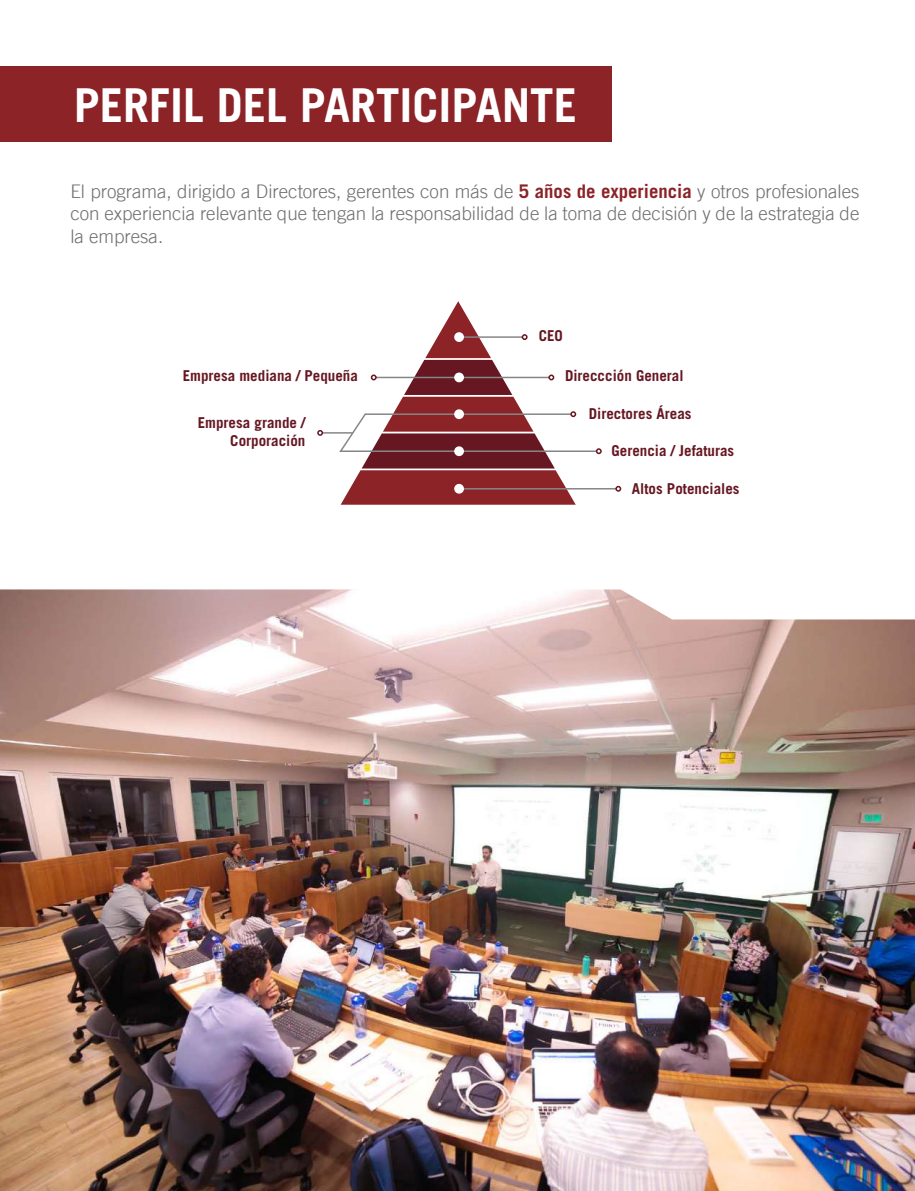
<style>
.page{position:relative;width:915px;height:1191px;background:#fff}
.page>*{position:absolute;margin:0;border:0;box-sizing:border-box;transform-origin:0 0}
.t1{font:700 46.65px "Trade Gothic LT Std";color:#fff}
.t2{font:300 18.75px/22.5px "Trade Gothic LT";color:#6f6f6e;text-align:justify}
.t3{font:700 15px/18px "Trade Gothic LT Std";color:#661721;text-align:right}
.s1{font-family:"Trade Gothic LT Std";font-weight:700;color:#8b2327}
</style>
<div class="page">
<div style="left:0;top:66px;width:611px;height:76px;background:#8b2327"></div>
<img style="left:0;top:589px;width:914px;height:602px">
<hr style="left:457px;top:450px;width:141px;height:2px;background:#868686">
<hr style="left:459px;top:488px;width:159px;height:1px;background:#868686">
<hr style="left:320px;top:432px;width:33px;height:1px;background:#868686">
<svg style="left:317px;top:430px;width:6px;height:6px"></svg>
<svg style="left:595px;top:448px;width:6px;height:6px"></svg>
<svg style="left:615px;top:486px;width:6px;height:6px"></svg>
<svg style="left:338px;top:301px;width:238px;height:204px"></svg>
<div style="left:454px;top:372px;width:10px;height:10px;background:#fff;border-radius:50%"></div>
<div style="left:454px;top:409px;width:10px;height:10px;background:#fff;border-radius:50%"></div>
<div style="left:454px;top:446px;width:10px;height:10px;background:#fff;border-radius:50%"></div>
<h1 class="t1" style="left:74px;top:77px;width:504px">PERFIL DEL PARTICIPANTE</h1>
<p class="t2" style="left:70px;top:179px;width:790px">El programa, dirigido a Directores, gerentes con más de <span class="s1">5 años de experiencia</span> y otros profesionales con experiencia relevante que tengan la responsabilidad de la toma de decisión y de la estrategia de la empresa.</p>
<p class="t3" style="left:538px;top:326px;width:26px">CEO</p>
<p class="t3" style="left:183px;top:367px;width:177px">Empresa mediana / Pequeña</p>
<p class="t3" style="left:565px;top:367px;width:120px">Direccción General</p>
<p class="t3" style="left:198px;top:413px;width:109px">Empresa grande /<br>Corporación</p>
<p class="t3" style="left:588px;top:404px;width:104px">Directores Áreas</p>
<p class="t3" style="left:611px;top:441px;width:124px">Gerencia / Jefaturas</p>
<p class="t3" style="left:631px;top:479px;width:109px">Altos Potenciales</p>
</div>
